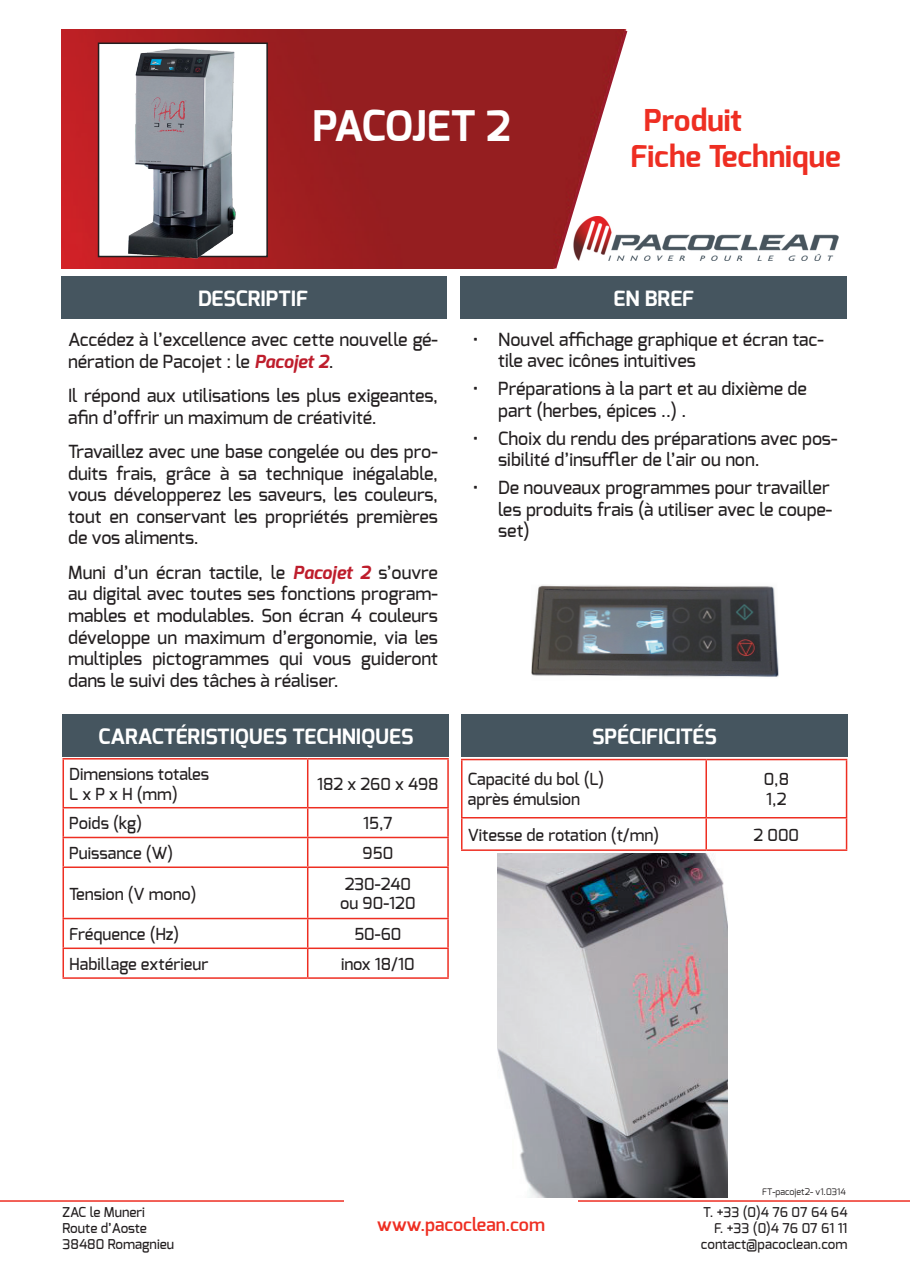
<style>
.page{position:relative;width:910px;height:1280px;background:#fff}
.page>*{position:absolute;margin:0;border:0;box-sizing:border-box;transform-origin:0 0}
.t1{font:700 42px "Exo";letter-spacing:-.025em;color:#fff}
.t2{font:700 30px/36px "Exo";color:#ee2e22}
.t3{font:700 21px "Exo";color:#fff}
.t4{font:500 18px/21.6px "Exo";color:#231f20}
.t5{font:600 18px "Exo";color:#ee2e22}
.t6{font:500 16.5px/19.8px "Exo";color:#231f20}
.t7{font:500 13.5px/16.2px "Exo";color:#231f20}
.t8{font:9px "Exo";color:#231f20}
.s1{font-weight:700;font-style:italic;color:#be1d2c}
</style>
<div class="page">
<img style="left:821px;top:234px;width:18px;height:27px">
<img style="left:61px;top:30px;width:760px;height:239px">
<div style="left:99px;top:43px;width:168px;height:213px;background:#fff"></div>
<div style="left:98px;top:43px;width:170px;height:214px;border:2px solid #231f20"></div>
<hr style="left:0;top:1200px;width:910px;height:2px;background:#ee2e22">
<div style="left:344px;top:1189px;width:234px;height:69px;background:#fff"></div>
<div style="left:60px;top:276px;width:386px;height:42px;background:#45555f"></div>
<div style="left:461px;top:714px;width:387px;height:42px;background:#45555f"></div>
<div style="left:460px;top:276px;width:387px;height:42px;background:#45555f"></div>
<hr style="left:706px;top:759px;width:141px;height:1px;background:#ee2e22">
<hr style="left:846px;top:760px;width:1px;height:57px;background:#ee2e22">
<hr style="left:461px;top:817px;width:245px;height:1px;background:#ee2e22">
<hr style="left:706px;top:817px;width:141px;height:1px;background:#ee2e22">
<hr style="left:846px;top:818px;width:1px;height:31px;background:#ee2e22">
<hr style="left:461px;top:849px;width:245px;height:2px;background:#ee2e22">
<hr style="left:706px;top:849px;width:141px;height:2px;background:#ee2e22">
<hr style="left:461px;top:759px;width:245px;height:1px;background:#ee2e22">
<hr style="left:461px;top:760px;width:1px;height:57px;background:#ee2e22">
<hr style="left:705px;top:760px;width:2px;height:57px;background:#ee2e22">
<hr style="left:461px;top:818px;width:1px;height:31px;background:#ee2e22">
<hr style="left:705px;top:818px;width:2px;height:31px;background:#ee2e22">
<div style="left:63px;top:714px;width:386px;height:42px;background:#45555f"></div>
<hr style="left:308px;top:758px;width:141px;height:1px;background:#ee2e22">
<hr style="left:447px;top:759px;width:2px;height:48px;background:#ee2e22">
<hr style="left:63px;top:807px;width:245px;height:1px;background:#ee2e22">
<hr style="left:308px;top:807px;width:141px;height:1px;background:#ee2e22">
<hr style="left:447px;top:808px;width:2px;height:29px;background:#ee2e22">
<hr style="left:63px;top:837px;width:245px;height:1px;background:#ee2e22">
<hr style="left:308px;top:837px;width:141px;height:1px;background:#ee2e22">
<hr style="left:447px;top:838px;width:2px;height:28px;background:#ee2e22">
<hr style="left:63px;top:866px;width:245px;height:2px;background:#ee2e22">
<hr style="left:308px;top:866px;width:141px;height:2px;background:#ee2e22">
<hr style="left:447px;top:868px;width:2px;height:50px;background:#ee2e22">
<hr style="left:63px;top:918px;width:245px;height:1px;background:#ee2e22">
<hr style="left:308px;top:918px;width:141px;height:1px;background:#ee2e22">
<hr style="left:447px;top:919px;width:2px;height:28px;background:#ee2e22">
<hr style="left:63px;top:947px;width:245px;height:2px;background:#ee2e22">
<hr style="left:308px;top:947px;width:141px;height:2px;background:#ee2e22">
<hr style="left:447px;top:949px;width:2px;height:28px;background:#ee2e22">
<hr style="left:63px;top:977px;width:245px;height:2px;background:#ee2e22">
<hr style="left:308px;top:977px;width:141px;height:2px;background:#ee2e22">
<hr style="left:63px;top:758px;width:245px;height:1px;background:#ee2e22">
<hr style="left:63px;top:759px;width:1px;height:48px;background:#ee2e22">
<hr style="left:307px;top:759px;width:1px;height:48px;background:#ee2e22">
<svg style="left:63px;top:808px;width:1px;height:58px"></svg>
<svg style="left:307px;top:808px;width:1px;height:58px"></svg>
<hr style="left:63px;top:868px;width:1px;height:50px;background:#ee2e22">
<hr style="left:307px;top:868px;width:1px;height:50px;background:#ee2e22">
<svg style="left:63px;top:919px;width:1px;height:58px"></svg>
<svg style="left:307px;top:919px;width:1px;height:58px"></svg>
<div style="left:0;top:9px;width:61px;height:330px;background:#fff"></div>
<svg style="left:551px;top:29px;width:79px;height:240px"></svg>
<img style="left:498px;top:853px;width:229px;height:345px">
<img style="left:128px;top:48px;width:110px;height:214px">
<img style="left:531px;top:585px;width:247px;height:92px">
<h1 class="t1" style="left:313px;top:101px;width:200px">PACOJET 2</h1>
<p class="t3" style="left:198px;top:286px;width:111px">DESCRIPTIF</p>
<h2 class="t2" style="left:630px;top:103px;width:212px;text-indent:14px">Produit<br>Fiche Technique</h2>
<p class="t3" style="left:614px;top:286px;width:82px">EN BREF</p>
<p class="t4" style="left:68px;top:329px;width:371px">Accédez à l’excellence avec cette nouvelle gé&shy;nération de Pacojet : le <span class="s1">Pacojet 2</span>.</p>
<p class="t4" style="left:68px;top:385px;width:371px">Il répond aux utilisations les plus exigeantes, afin d’offrir un maximum de créativité.</p>
<p class="t4" style="left:68px;top:441px;width:371px;text-align:justify">Travaillez avec une base congelée ou des pro&shy;duits frais, grâce à sa technique inégalable, vous développerez les saveurs, les couleurs, tout en conservant les propriétés premières de vos aliments.</p>
<p class="t4" style="left:68px;top:562px;width:371px;text-align:justify">Muni d’un écran tactile, le <span class="s1">Pacojet 2</span> s’ouvre au digital avec toutes ses fonctions program&shy;mables et modulables. Son écran 4 couleurs développe un maximum d’ergonomie, via les multiples pictogrammes qui vous guideront dans le suivi des tâches à réaliser.</p>
<p class="t3" style="left:99px;top:724px;width:316px">CARACTÉRISTIQUES TECHNIQUES</p>
<p class="t6" style="left:69px;top:764px;width:141px">Dimensions totales<br>L x P x H (mm)</p>
<p class="t6" style="left:317px;top:774px;width:123px">182 x 260 x 498</p>
<p class="t6" style="left:69px;top:814px;width:74px">Poids (kg)</p>
<p class="t6" style="left:363px;top:814px;width:31px">15,7</p>
<p class="t6" style="left:69px;top:843px;width:106px">Puissance (W)</p>
<p class="t6" style="left:363px;top:843px;width:32px">950</p>
<p class="t6" style="left:69px;top:884px;width:129px">Tension (V mono)</p>
<p class="t6" style="left:340px;top:874px;width:77px">230-240 ou 90-120</p>
<p class="t6" style="left:69px;top:925px;width:111px">Fréquence (Hz)</p>
<p class="t6" style="left:354px;top:925px;width:49px">50-60</p>
<p class="t6" style="left:69px;top:954px;width:141px">Habillage extérieur</p>
<p class="t6" style="left:341px;top:954px;width:75px">inox 18/10</p>
<p class="t4" style="left:498px;top:329px;width:327px;text-indent:-26px">• Nouvel affichage graphique et écran tac&shy;tile avec icônes intuitives</p>
<p class="t4" style="left:498px;top:378px;width:310px;text-indent:-26px">• Préparations à la part et au dixième de part (herbes, épices ..) .</p>
<p class="t4" style="left:498px;top:428px;width:341px;text-indent:-26px">• Choix du rendu des préparations avec pos&shy;sibilité d’insuffler de l’air ou non.</p>
<p class="t4" style="left:498px;top:477px;width:336px;text-indent:-26px">• De nouveaux programmes pour travailler les produits frais (à utiliser avec le coupe&shy;set)</p>
<p class="t3" style="left:592px;top:724px;width:126px">SPÉCIFICITÉS</p>
<p class="t6" style="left:468px;top:770px;width:138px">Capacité du bol (L) après émulsion</p>
<p class="t6" style="left:764px;top:770px;width:27px">0,8<br>1,2</p>
<p class="t6" style="left:468px;top:825px;width:193px">Vitesse de rotation (t/mn)</p>
<p class="t6" style="left:754px;top:825px;width:47px">2 000</p>
<p class="t8" style="left:762px;top:1186px;width:85px">FT-pacojet2- v1.0314</p>
<p class="t7" style="left:63px;top:1204px;width:113px">ZAC le Muneri<br>Route d’Aoste<br>38480 Romagnieu</p>
<p class="t7" style="left:701px;top:1204px;width:148px;text-align:right">T. +33 (0)4 76 07 64 64<br>F. +33 (0)4 76 07 61 11 contact@pacoclean.com</p>
<p class="t5" style="left:377px;top:1214px;width:169px">www.pacoclean.com</p>
</div>
